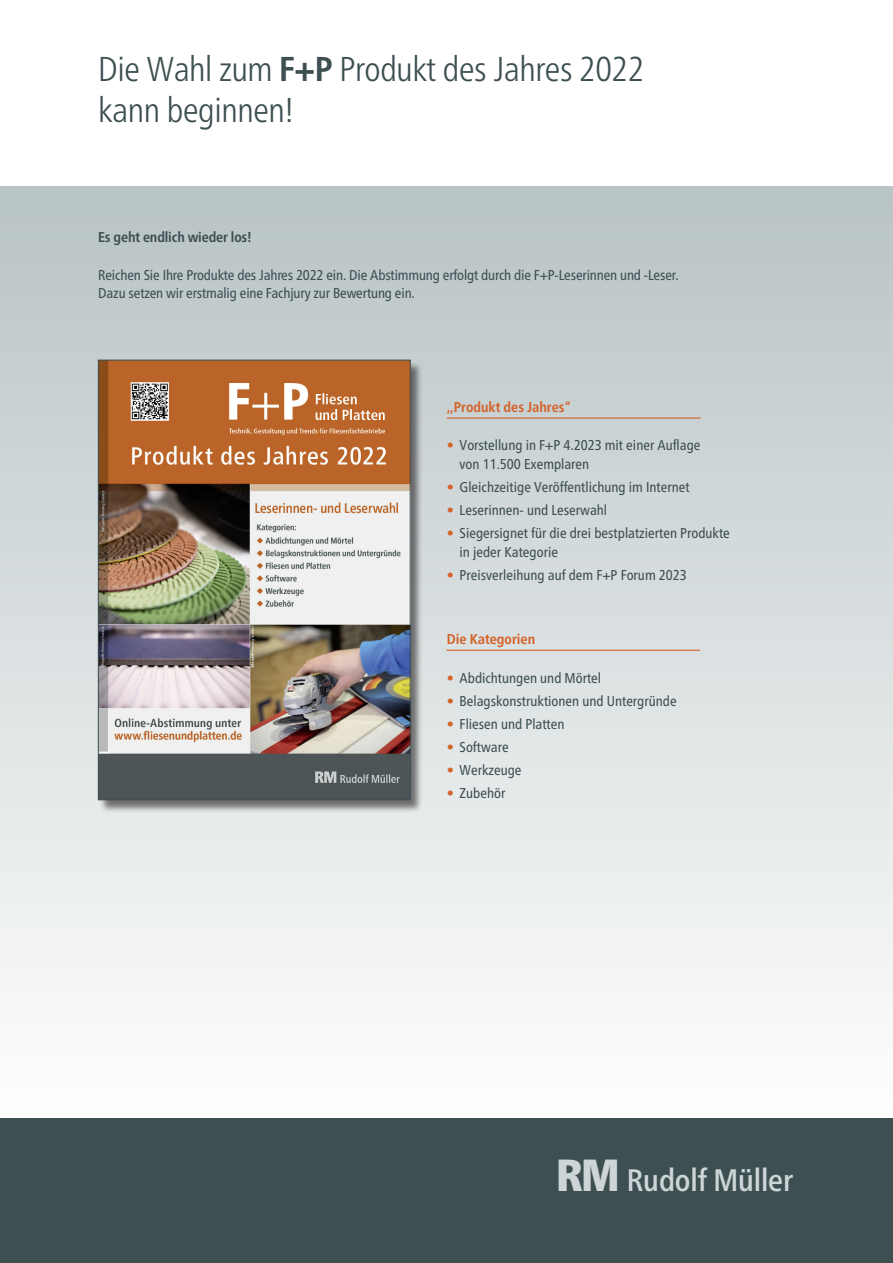
<style>
.page{position:relative;width:893px;height:1263px;background:#fff}
.page>*{position:absolute;margin:0;border:0;box-sizing:border-box;transform-origin:0 0}
.t1{font:300 condensed 34.5px/41.4px "Frutiger Neue LT Pro";letter-spacing:-.01em;color:#3d4f51}
.t2{font:500 condensed 31.05px "Frutiger Neue LT Pro";letter-spacing:-.005em;color:#cdd5d7}
.t3{font:condensed 14.25px/18.8px "Frutiger Neue LT Pro";color:#3d4f51}
.t4{font:700 condensed 14.25px "Frutiger Neue LT Pro";color:#d46229}
.t5{font:700 condensed 14.25px "Frutiger Neue LT Pro";letter-spacing:-.01em;color:#3d4f51}
.s1{font-weight:700}
.s2{font-family:"Frutiger";font-stretch:normal;color:#d46229}
.s3{font-weight:900;font-size:45px}
</style>
<div class="page">
<div style="left:0;top:186px;width:893px;height:932px;background:linear-gradient(to bottom,#b8c3c5,#fefefe)"></div>
<div style="left:0;top:1118px;width:893px;height:145px;background:#3d4f51"></div>
<hr style="left:446px;top:650px;width:254px;height:1px;background:#d46229">
<hr style="left:447px;top:417px;width:254px;height:2px;background:#d46229">
<div style="left:99px;top:361px;width:324px;height:452px;background:#231f20;opacity:.6"></div>
<img style="left:100px;top:362px;width:308px;height:436px">
<div style="left:98px;top:360px;width:312px;height:440px;border:1px solid #3d4f51"></div>
<p class="t1" style="left:98px;top:48px;width:548px">Die Wahl zum <span class="s1">F+P</span> Produkt des Jahres 2022 kann beginnen!</p>
<p class="t5" style="left:98px;top:229px;width:155px">Es geht endlich wieder los!</p>
<p class="t3" style="left:98px;top:265px;width:582px">Reichen Sie Ihre Produkte des Jahres 2022 ein. Die Abstimmung erfolgt durch die F+P-Leserinnen und -Leser.</p>
<p class="t3" style="left:98px;top:284px;width:318px">Dazu setzen wir erstmalig eine Fachjury zur Bewertung ein.</p>
<p class="t4" style="left:447px;top:398px;width:125px">,,Produkt des Jahres“</p>
<p class="t3" style="left:460px;top:436px;width:242px;text-indent:-13px"><span class="s2">•</span> Vorstellung in F+P 4.2023 mit einer Auflage von 11.500 Exemplaren</p>
<p class="t3" style="left:447px;top:477px;width:244px"><span class="s2">•</span> Gleichzeitige Veröffentlichung im Internet</p>
<p class="t3" style="left:447px;top:500px;width:162px"><span class="s2">•</span> Leserinnen- und Leserwahl</p>
<p class="t3" style="left:460px;top:523px;width:272px;text-indent:-13px"><span class="s2">•</span> Siegersignet für die drei bestplatzierten Produkte in jeder Kategorie</p>
<p class="t3" style="left:447px;top:565px;width:241px"><span class="s2">•</span> Preisverleihung auf dem F+P Forum 2023</p>
<p class="t4" style="left:447px;top:630px;width:90px">Die Kategorien</p>
<p class="t3" style="left:447px;top:668px;width:156px"><span class="s2">•</span> Abdichtungen und Mörtel</p>
<p class="t3" style="left:447px;top:691px;width:231px"><span class="s2">•</span> Belagskonstruktionen und Untergründe</p>
<p class="t3" style="left:447px;top:714px;width:119px"><span class="s2">•</span> Fliesen und Platten</p>
<p class="t3" style="left:447px;top:737px;width:63px"><span class="s2">•</span> Software</p>
<p class="t3" style="left:447px;top:760px;width:76px"><span class="s2">•</span> Werkzeuge</p>
<p class="t3" style="left:447px;top:783px;width:60px"><span class="s2">•</span> Zubehör</p>
<p class="t2" style="left:556px;top:1162px;width:239px"><span class="s3">RM</span> Rudolf Müller</p>
</div>
